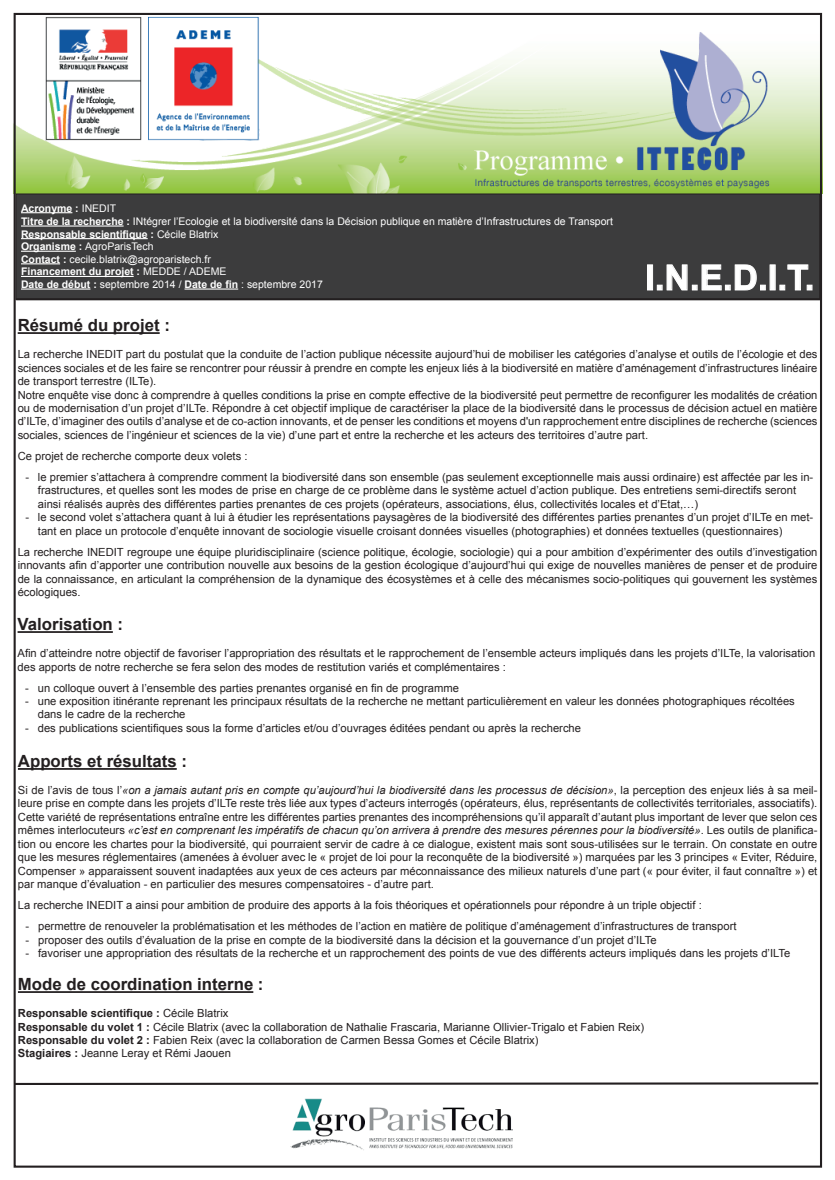
<style>
.page{position:relative;width:835px;height:1180px;background:#fff}
.page>*{position:absolute;margin:0;border:0;box-sizing:border-box;transform-origin:0 0}
.t1{font:700 35px "Arial";color:#fff}
.t2{font:700 16.8px "Arial";color:#231f20}
.t3{font:11.2px/13.4px "Arial";color:#231f20}
.t4{font:10.5px/12.7px "Arial";color:#fff}
.s1{font-weight:700}
.s2{font-style:italic}
</style>
<div class="page">
<hr style="left:18px;top:332px;width:142px;height:2px;background:#231f20">
<hr style="left:18px;top:631px;width:95px;height:2px;background:#231f20">
<hr style="left:18px;top:768px;width:159px;height:2px;background:#231f20">
<hr style="left:18px;top:991px;width:235px;height:2px;background:#231f20">
<img style="left:290px;top:1098px;width:223px;height:52px">
<img style="left:13px;top:13px;width:809px;height:180px">
<div style="left:16px;top:194px;width:803px;height:105px;background:#3c3c3d"></div>
<hr style="left:21px;top:212px;width:51px;height:1px;background:#fff">
<hr style="left:21px;top:225px;width:103px;height:2px;background:#fff">
<hr style="left:21px;top:238px;width:127px;height:1px;background:#fff">
<hr style="left:21px;top:251px;width:55px;height:1px;background:#fff">
<hr style="left:21px;top:263px;width:39px;height:1px;background:#fff">
<hr style="left:21px;top:276px;width:113px;height:1px;background:#fff">
<hr style="left:21px;top:288px;width:69px;height:2px;background:#fff">
<hr style="left:184px;top:288px;width:54px;height:2px;background:#fff">
<div style="left:16px;top:194px;width:803px;height:105px;border:1px solid #231f20"></div>
<hr style="left:16px;top:298px;width:804px;height:2px;background:#231f20">
<svg style="left:13px;top:1081px;width:806px;height:5px"></svg>
<div style="left:647px;top:264px;width:5px;height:26px;border:1px solid #fff"></div>
<svg style="left:657px;top:264px;width:108px;height:27px"></svg>
<svg style="left:779px;top:264px;width:33px;height:27px"></svg>
<p class="t4" style="left:21px;top:202px;width:593px"><span class="s1">Acronyme :</span> INEDIT<br><span class="s1">Titre de la recherche :</span> INtégrer l’Ecologie et la biodiversité dans la Décision publique en matière d’Infrastructures de Transport <span class="s1">Responsable scientifique :</span> Cécile Blatrix<br><span class="s1">Organisme :</span> AgroParisTech<br><span class="s1">Contact :</span> cecile.blatrix@agroparistech.fr<br><span class="s1">Financement du projet :</span> MEDDE / ADEME<br><span class="s1">Date de début :</span> septembre 2014 / <span class="s1">Date de fin</span> : septembre 2017</p>
<h1 class="t1" style="left:645px;top:254px;width:171px">I.N.E.D.I.T.</h1>
<h2 class="t2" style="left:18px;top:314px;width:154px">Résumé du projet :</h2>
<p class="t3" style="left:18px;top:348px;width:801px">La recherche INEDIT part du postulat que la conduite de l’action publique nécessite aujourd’hui de mobiliser les catégories d’analyse et outils de l’écologie et des sciences sociales et de les faire se rencontrer pour réussir à prendre en compte les enjeux liés à la biodiversité en matière d’aménagement d’infrastructures linéaire de transport terrestre (ILTe).<br>Notre enquête vise donc à comprendre à quelles conditions la prise en compte effective de la biodiversité peut permettre de reconfigurer les modalités de création ou de modernisation d’un projet d’ILTe. Répondre à cet objectif implique de caractériser la place de la biodiversité dans le processus de décision actuel en matière d’ILTe, d’imaginer des outils d’analyse et de co-action innovants, et de penser les conditions et moyens d'un rapprochement entre disciplines de recherche (sciences sociales, sciences de l’ingénieur et sciences de la vie) d’une part et entre la recherche et les acteurs des territoires d’autre part.</p>
<p class="t3" style="left:18px;top:449px;width:231px">Ce projet de recherche comporte deux volets :</p>
<p class="t3" style="left:38px;top:470px;width:776px;text-indent:-13px">- le premier s’attachera à comprendre comment la biodiversité dans son ensemble (pas seulement exceptionnelle mais aussi ordinaire) est affectée par les in&shy;frastructures, et quelles sont les modes de prise en charge de ce problème dans le système actuel d’action publique. Des entretiens semi-directifs seront ainsi réalisés auprès des différentes parties prenantes de ces projets (opérateurs, associations, élus, collectivités locales et d’Etat,…)</p>
<p class="t3" style="left:38px;top:510px;width:776px;text-indent:-13px">- le second volet s’attachera quant à lui à étudier les représentations paysagères de la biodiversité des différentes parties prenantes d’un projet d’ILTe en met&shy;tant en place un protocole d’enquête innovant de sociologie visuelle croisant données visuelles (photographies) et données textuelles (questionnaires)</p>
<p class="t3" style="left:18px;top:545px;width:801px;text-align:justify">La recherche INEDIT regroupe une équipe pluridisciplinaire (science politique, écologie, sociologie) qui a pour ambition d’expérimenter des outils d’investigation innovants afin d’apporter une contribution nouvelle aux besoins de la gestion écologique d’aujourd’hui qui exige de nouvelles manières de penser et de produire de la connaissance, en articulant la compréhension de la dynamique des écosystèmes et à celle des mécanismes socio-politiques qui gouvernent les systèmes écologiques.</p>
<h2 class="t2" style="left:18px;top:613px;width:107px">Valorisation :</h2>
<p class="t3" style="left:18px;top:646px;width:799px">Afin d’atteindre notre objectif de favoriser l’appropriation des résultats et le rapprochement de l’ensemble acteurs impliqués dans les projets d’ILTe, la valorisation des apports de notre recherche se fera selon des modes de restitution variés et complémentaires :</p>
<p class="t3" style="left:25px;top:681px;width:435px">- un colloque ouvert à l’ensemble des parties prenantes organisé en fin de programme</p>
<p class="t3" style="left:38px;top:694px;width:758px;text-indent:-13px">- une exposition itinérante reprenant les principaux résultats de la recherche ne mettant particulièrement en valeur les données photographiques récoltées dans le cadre de la recherche</p>
<p class="t3" style="left:25px;top:721px;width:557px">- des publications scientifiques sous la forme d’articles et/ou d’ouvrages éditées pendant ou après la recherche</p>
<h2 class="t2" style="left:18px;top:750px;width:170px">Apports et résultats :</h2>
<p class="t3" style="left:18px;top:783px;width:800px;text-align:justify">Si de l’avis de tous l’<span class="s2">«on a jamais autant pris en compte qu’aujourd’hui la biodiversité dans les processus de décision»</span>, la perception des enjeux liés à sa meil&shy;leure prise en compte dans les projets d’ILTe reste très liée aux types d’acteurs interrogés (opérateurs, élus, représentants de collectivités territoriales, associatifs).<br>Cette variété de représentations entraîne entre les différentes parties prenantes des incompréhensions qu’il apparaît d’autant plus important de lever que selon ces mêmes interlocuteurs <span class="s2">«c’est en comprenant les impératifs de chacun qu’on arrivera à prendre des mesures pérennes pour la biodiversité»</span>. Les outils de planifica&shy;tion ou encore les chartes pour la biodiversité, qui pourraient servir de cadre à ce dialogue, existent mais sont sous-utilisées sur le terrain. On constate en outre que les mesures réglementaires (amenées à évoluer avec le « projet de loi pour la reconquête de la biodiversité ») marquées par les 3 principes « Eviter, Réduire, Compenser » apparaissent souvent inadaptées aux yeux de ces acteurs par méconnaissance des milieux naturels d’une part (« pour éviter, il faut connaître ») et par manque d’évaluation - en particulier des mesures compensatoires - d’autre part.</p>
<p class="t3" style="left:18px;top:898px;width:685px">La recherche INEDIT a ainsi pour ambition de produire des apports à la fois théoriques et opérationnels pour répondre à un triple objectif :</p>
<p class="t3" style="left:26px;top:919px;width:712px">- permettre de renouveler la problématisation et les méthodes de l’action en matière de politique d’aménagement d’infrastructures de transport</p>
<p class="t3" style="left:26px;top:933px;width:632px">- proposer des outils d’évaluation de la prise en compte de la biodiversité dans la décision et la gouvernance d’un projet d’ILTe</p>
<p class="t3" style="left:26px;top:946px;width:766px">- favoriser une appropriation des résultats de la recherche et un rapprochement des points de vue des différents acteurs impliqués dans les projets d’ILTe</p>
<h2 class="t2" style="left:18px;top:973px;width:247px">Mode de coordination interne :</h2>
<p class="t3" style="left:18px;top:1006px;width:627px"><span class="s1">Responsable scientifique :</span> Cécile Blatrix<br><span class="s1">Responsable du volet 1 :</span> Cécile Blatrix (avec la collaboration de Nathalie Frascaria, Marianne Ollivier-Trigalo et Fabien Reix)<br><span class="s1">Responsable du volet 2 :</span> Fabien Reix (avec la collaboration de Carmen Bessa Gomes et Cécile Blatrix)<br><span class="s1">Stagiaires :</span> Jeanne Leray et Rémi Jaouen</p>
</div>
